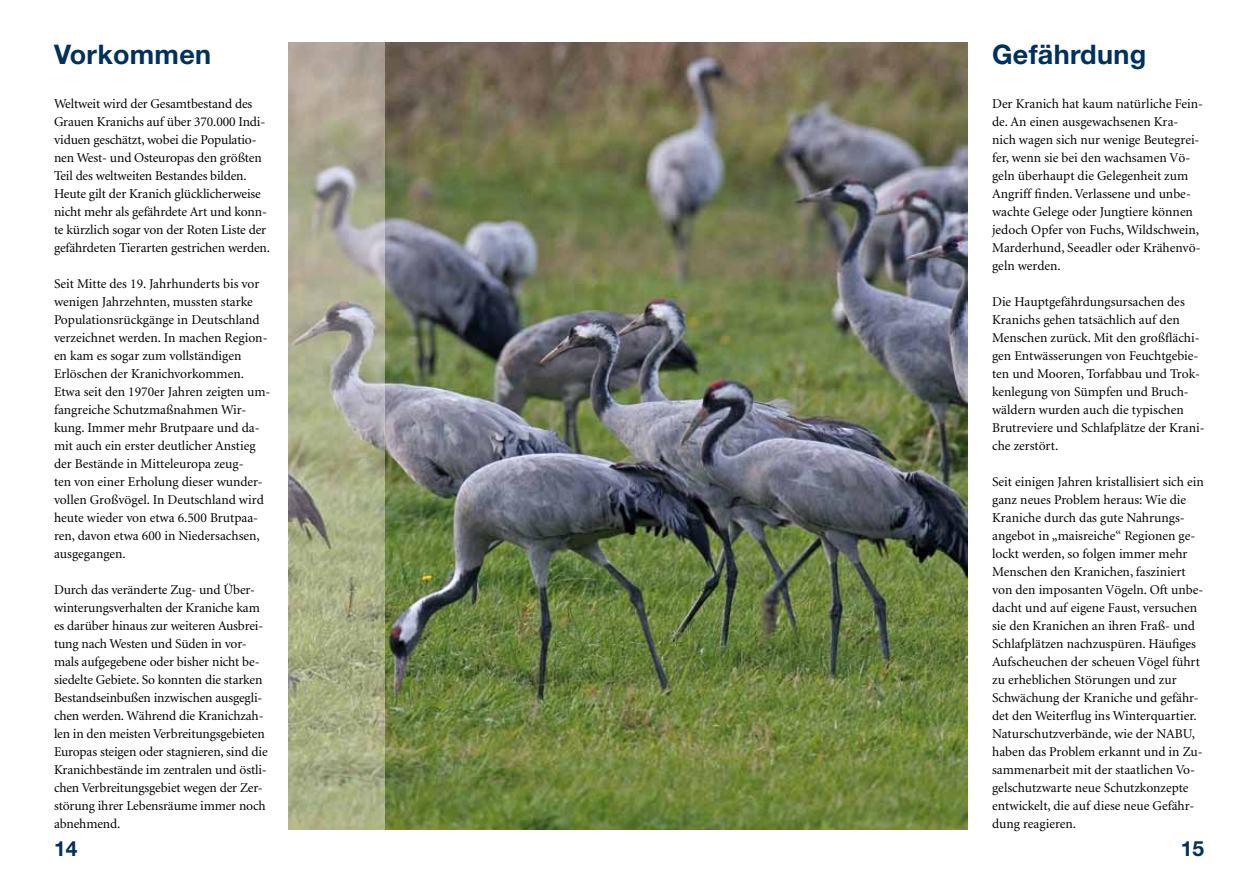
<style>
.page{position:relative;width:1259px;height:893px;background:#fff}
.page>*{position:absolute;margin:0;border:0;box-sizing:border-box;transform-origin:0 0}
.t1{font:700 27px "Helvetica Neue";letter-spacing:.01em;color:#00305e}
.t2{font:700 21px "Helvetica Neue";color:#00305e}
.t3{font:13.5px/18px "Minion";letter-spacing:-.005em;color:#000}
</style>
<div class="page">
<img style="left:385px;top:43px;width:582px;height:786px">
<svg style="left:289px;top:42px;width:96px;height:788px;background:#a9aa8e"></svg>
<h1 class="t1" style="left:54px;top:37px;width:159px">Vorkommen</h1>
<p class="t3" style="left:54px;top:95px;width:217px">Weltweit wird der Gesamtbestand des Grauen Kranichs auf über 370.000 Indi&shy;viduen geschätzt, wobei die Populatio&shy;nen West- und Osteuropas den größten Teil des weltweiten Bestandes bilden.<br>Heute gilt der Kranich glücklicherweise nicht mehr als gefährdete Art und konn&shy;te kürzlich sogar von der Roten Liste der gefährdeten Tierarten gestrichen werden.</p>
<p class="t3" style="left:54px;top:275px;width:218px">Seit Mitte des 19. Jahrhunderts bis vor wenigen Jahrzehnten, mussten starke Populationsrückgänge in Deutschland verzeichnet werden. In machen Re gi on&shy;en kam es sogar zum vollständigen Erlöschen der Kranichvorkommen.<br>Etwa seit den 1970er Jahren zeigten um&shy;fangreiche Schutzmaßnahmen Wir&shy;kung. Immer mehr Brutpaare und da&shy;mit auch ein erster deutlicher Anstieg der Bestände in Mitteleuropa zeug-<br>ten von einer Erholung dieser wunder&shy;vollen Großvögel. In Deutschland wird heute wieder von etwa 6.500 Brutpaa&shy;ren, davon etwa 600 in Niedersachsen, ausgegangen.</p>
<p class="t3" style="left:54px;top:581px;width:215px">Durch das veränderte Zug- und Über&shy;winterungsverhalten der Kraniche kam es darüber hinaus zur weiteren Ausbrei&shy;tung nach Westen und Süden in vor&shy;mals aufgegebene oder bisher nicht be&shy;siedelte Gebiete. So konnten die starken Bestandseinbußen inzwischen ausgegli&shy;chen werden. Während die Kranichzah&shy;len in den meisten Verbreitungsgebieten Europas steigen oder stagnieren, sind die Kranichbestände im zentralen und östli&shy;chen Verbreitungsgebiet wegen der Zer&shy;störung ihrer Lebensräume immer noch abnehmend.</p>
<h1 class="t1" style="left:992px;top:37px;width:155px">Gefährdung</h1>
<p class="t3" style="left:992px;top:95px;width:212px">Der Kranich hat kaum natürliche Fein&shy;de. An einen ausgewachsenen Kra&shy;nich wagen sich nur wenige Beutegrei&shy;fer, wenn sie bei den wachsamen Vö&shy;geln überhaupt die Gelegenheit zum Angriff finden. Verlassene und unbe&shy;wachte Gelege oder Jungtiere können jedoch Opfer von Fuchs, Wildschwein, Marderhund, Seeadler oder Krähenvö&shy;geln werden.</p>
<p class="t3" style="left:992px;top:293px;width:214px">Die Hauptgefährdungsursachen des Kranichs gehen tatsächlich auf den Menschen zurück. Mit den großflächi&shy;gen Entwässerungen von Feuchtgebie&shy;ten und Mooren, Torfabbau und Trok&shy;kenlegung von Sümpfen und Bruch&shy;wäldern wurden auch die typischen Brutreviere und Schlafplätze der Krani&shy;che zerstört.</p>
<p class="t3" style="left:992px;top:473px;width:213px">Seit einigen Jahren kristallisiert sich ein ganz neues Problem heraus: Wie die Kraniche durch das gute Nahrungs&shy;angebot in „maisreiche“ Regionen ge&shy;lockt werden, so folgen immer mehr Menschen den Kranichen, fasziniert von den imposanten Vögeln. Oft unbe&shy;dacht und auf eigene Faust, versuchen sie den Kranichen an ihren Fraß- und Schlafplätzen nachzuspüren. Häufiges Aufscheuchen der scheuen Vögel führt zu erheblichen Störungen und zur Schwächung der Kraniche und gefähr&shy;det den Weiterflug ins Winterquartier.<br>Naturschutzverbände, wie der NABU, haben das Problem erkannt und in Zu&shy;sammenarbeit mit der staatlichen Vo&shy;gelschutzwarte neue Schutzkonzepte entwickelt, die auf diese neue Gefähr&shy;dung reagieren.</p>
<h2 class="t2" style="left:54px;top:836px;width:25px">14</h2>
<h2 class="t2" style="left:1180px;top:836px;width:25px">15</h2>
</div>
